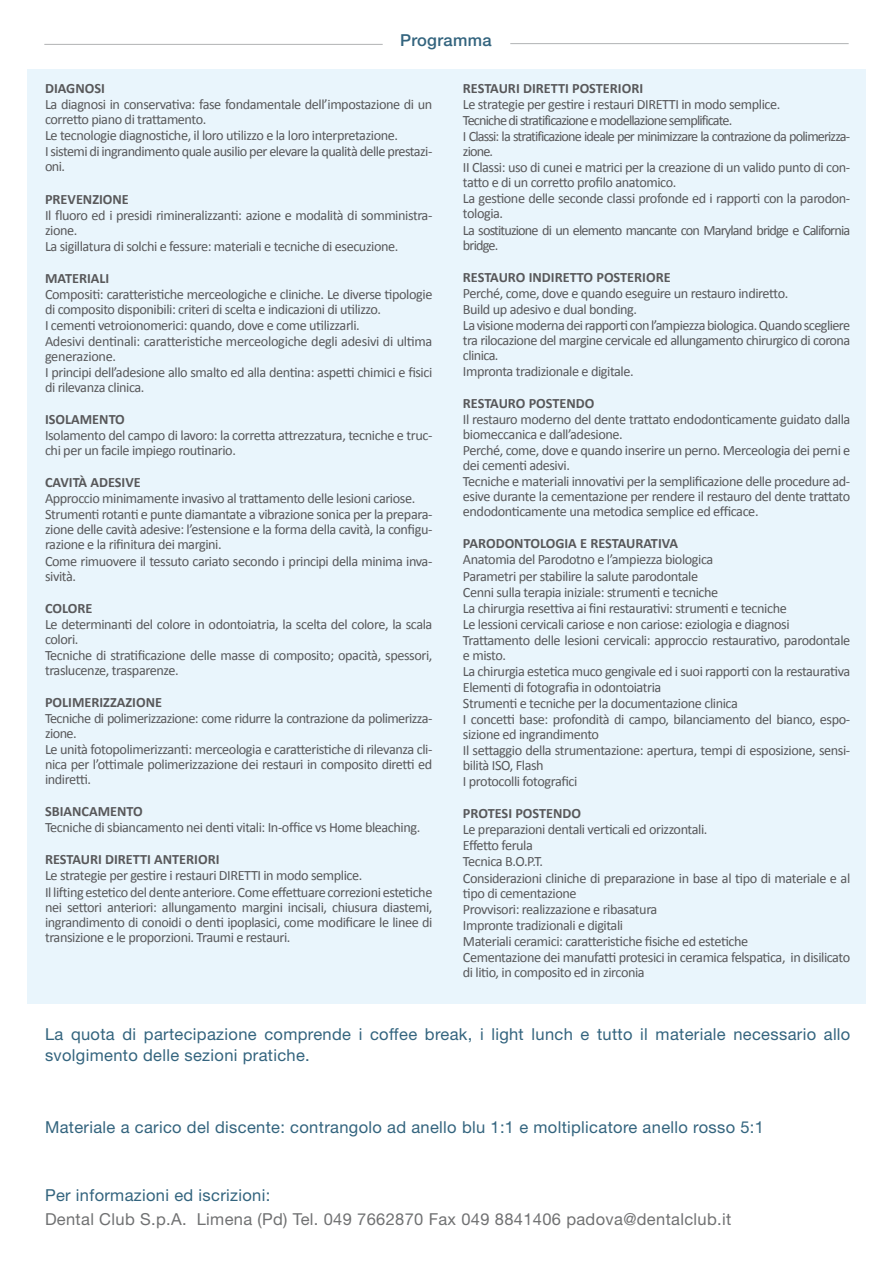
<style>
.page{position:relative;width:893px;height:1263px;background:#fff}
.page>*{position:absolute;margin:0;border:0;box-sizing:border-box;transform-origin:0 0}
.t1{font:16.5px/21px "Helvetica Neue LT Std";letter-spacing:.02em;color:#33647e}
.t2{font:16.5px "Helvetica Neue LT Std";letter-spacing:.02em;color:#707172}
.t3{font:500 16.5px "Helvetica Neue LT Std";letter-spacing:.02em;color:#33647e}
.t4{font:14.25px/15.9px "Calibri";letter-spacing:-.03em;color:#58585a}
.t5{font:14.25px/15.6px "Calibri";letter-spacing:-.06em;color:#58585a}
.t6{font:700 14.25px "Calibri";color:#58585a}
</style>
<div class="page">
<div style="left:27px;top:69px;width:839px;height:934px;background:#e9f5fc"></div>
<hr style="left:44px;top:44px;width:339px;height:1px;background:#b1b3b4">
<hr style="left:510px;top:43px;width:339px;height:1px;background:#b1b3b4">
<p class="t3" style="left:400px;top:30px;width:93px">Programma</p>
<p class="t6" style="left:45px;top:78px;width:61px">DIAGNOSI</p>
<p class="t4" style="left:45px;top:96px;width:389px">La diagnosi in conservativa: fase fondamentale dell’impostazione di un corretto piano di trattamento.<br>Le tecnologie diagnostiche, il loro utilizzo e la loro interpretazione.<br>I sistemi di ingrandimento quale ausilio per elevare la qualità delle prestazi&shy;oni.</p>
<p class="t6" style="left:45px;top:189px;width:85px">PREVENZIONE</p>
<p class="t4" style="left:45px;top:206px;width:389px">Il fluoro ed i presidi rimineralizzanti: azione e modalità di somministra&shy;zione.<br>La sigillatura di solchi e fessure: materiali e tecniche di esecuzione.</p>
<p class="t6" style="left:45px;top:268px;width:66px">MATERIALI</p>
<p class="t4" style="left:45px;top:286px;width:389px">Compositi: caratteristiche merceologiche e cliniche. Le diverse tipologie di composito disponibili: criteri di scelta e indicazioni di utilizzo.<br>I cementi vetroionomerici: quando, dove e come utilizzarli.<br>Adesivi dentinali: caratteristiche merceologiche degli adesivi di ultima generazione.<br>I principi dell’adesione allo smalto ed alla dentina: aspetti chimici e fisici di rilevanza clinica.</p>
<p class="t6" style="left:45px;top:409px;width:81px">ISOLAMENTO</p>
<p class="t4" style="left:45px;top:427px;width:389px;line-height:15px">Isolamento del campo di lavoro: la corretta attrezzatura, tecniche e truc&shy;chi per un facile impiego routinario.</p>
<p class="t6" style="left:45px;top:472px;width:97px">CAVITÀ ADESIVE</p>
<p class="t4" style="left:45px;top:490px;width:389px;line-height:15.5px">Approccio minimamente invasivo al trattamento delle lesioni cariose.<br>Strumenti rotanti e punte diamantate a vibrazione sonica per la prepara&shy;zione delle cavità adesive: l’estensione e la forma della cavità, la configu&shy;razione e la rifinitura dei margini.<br>Come rimuovere il tessuto cariato secondo i principi della minima inva&shy;sività.</p>
<p class="t6" style="left:45px;top:598px;width:49px">COLORE</p>
<p class="t4" style="left:45px;top:616px;width:389px;line-height:15.3px">Le determinanti del colore in odontoiatria, la scelta del colore, la scala colori.<br>Tecniche di stratificazione delle masse di composito; opacità, spessori, traslucenze, trasparenze.</p>
<p class="t6" style="left:45px;top:692px;width:119px">POLIMERIZZAZIONE</p>
<p class="t4" style="left:45px;top:710px;width:389px;line-height:15.3px">Tecniche di polimerizzazione: come ridurre la contrazione da polimerizza&shy;zione.<br>Le unità fotopolimerizzanti: merceologia e caratteristiche di rilevanza cli&shy;nica per l’ottimale polimerizzazione dei restauri in composito diretti ed indiretti.</p>
<p class="t6" style="left:45px;top:801px;width:99px">SBIANCAMENTO</p>
<p class="t4" style="left:45px;top:819px;width:377px">Tecniche di sbiancamento nei denti vitali: In-office vs Home bleaching.</p>
<p class="t6" style="left:45px;top:849px;width:176px">RESTAURI DIRETTI ANTERIORI</p>
<p class="t4" style="left:45px;top:867px;width:389px;line-height:15.3px">Le strategie per gestire i restauri DIRETTI in modo semplice.<br>Il lifting estetico del dente anteriore. Come effettuare correzioni estetiche nei settori anteriori: allungamento margini incisali, chiusura diastemi, ingrandimento di conoidi o denti ipoplasici, come modificare le linee di transizione e le proporzioni. Traumi e restauri.</p>
<p class="t6" style="left:463px;top:78px;width:182px">RESTAURI DIRETTI POSTERIORI</p>
<p class="t5" style="left:463px;top:96px;width:389px">Le strategie per gestire i restauri DIRETTI in modo semplice.<br>Tecniche di stratificazione e modellazione semplificate.<br>I Classi: la stratificazione ideale per minimizzare la contrazione da polimerizza&shy;zione.<br>II Classi: uso di cunei e matrici per la creazione di un valido punto di con&shy;tatto e di un corretto profilo anatomico.<br>La gestione delle seconde classi profonde ed i rapporti con la parodon&shy;tologia.<br>La sostituzione di un elemento mancante con Maryland bridge e California bridge.</p>
<p class="t6" style="left:463px;top:267px;width:209px">RESTAURO INDIRETTO POSTERIORE</p>
<p class="t4" style="left:463px;top:285px;width:389px">Perché, come, dove e quando eseguire un restauro indiretto.<br>Build up adesivo e dual bonding.<br>La visione moderna dei rapporti con l’ampiezza biologica. Quando scegliere tra rilocazione del margine cervicale ed allungamento chirurgico di corona clinica.<br>Impronta tradizionale e digitale.</p>
<p class="t6" style="left:463px;top:393px;width:133px">RESTAURO POSTENDO</p>
<p class="t4" style="left:463px;top:411px;width:389px;line-height:15.3px">Il restauro moderno del dente trattato endodonticamente guidato dalla biomeccanica e dall’adesione.<br>Perché, come, dove e quando inserire un perno. Merceologia dei perni e dei cementi adesivi.<br>Tecniche e materiali innovativi per la semplificazione delle procedure ad&shy;esive durante la cementazione per rendere il restauro del dente trattato endodonticamente una metodica semplice ed efficace.</p>
<p class="t6" style="left:463px;top:534px;width:217px">PARODONTOLOGIA E RESTAURATIVA</p>
<p class="t4" style="left:463px;top:551px;width:389px">Anatomia del Parodotno e l’ampiezza biologica<br>Parametri per stabilire la salute parodontale<br>Cenni sulla terapia iniziale: strumenti e tecniche<br>La chirurgia resettiva ai fini restaurativi: strumenti e tecniche<br>Le lessioni cervicali cariose e non cariose: eziologia e diagnosi Trattamento delle lesioni cervicali: approccio restaurativo, parodontale e misto.<br>La chirurgia estetica muco gengivale ed i suoi rapporti con la restaurativa Elementi di fotografia in odontoiatria<br>Strumenti e tecniche per la documentazione clinica<br>I concetti base: profondità di campo, bilanciamento del bianco, espo&shy;sizione ed ingrandimento<br>Il settaggio della strumentazione: apertura, tempi di esposizione, sensi&shy;bilità ISO, Flash<br>I protocolli fotografici</p>
<p class="t6" style="left:463px;top:803px;width:120px">PROTESI POSTENDO</p>
<p class="t4" style="left:463px;top:821px;width:389px">Le preparazioni dentali verticali ed orizzontali.<br>Effetto ferula<br>Tecnica B.O.P.T.<br>Considerazioni cliniche di preparazione in base al tipo di materiale e al tipo di cementazione<br>Provvisori: realizzazione e ribasatura<br>Impronte tradizionali e digitali<br>Materiali ceramici: caratteristiche fisiche ed estetiche<br>Cementazione dei manufatti protesici in ceramica felspatica, in disilicato di litio, in composito ed in zirconia</p>
<p class="t1" style="left:45px;top:1023px;width:807px">La quota di partecipazione comprende i coffee break, i light lunch e tutto il materiale necessario allo svolgimento delle sezioni pratiche.</p>
<p class="t1" style="left:45px;top:1117px;width:720px">Materiale a carico del discente: contrangolo ad anello blu 1:1 e moltiplicatore anello rosso 5:1</p>
<p class="t1" style="left:45px;top:1184px;width:227px">Per informazioni ed iscrizioni:</p>
<p class="t2" style="left:45px;top:1209px;width:688px">Dental Club S.p.A. Limena (Pd) Tel. 049 7662870 Fax 049 8841406 padova@dentalclub.it</p>
</div>
